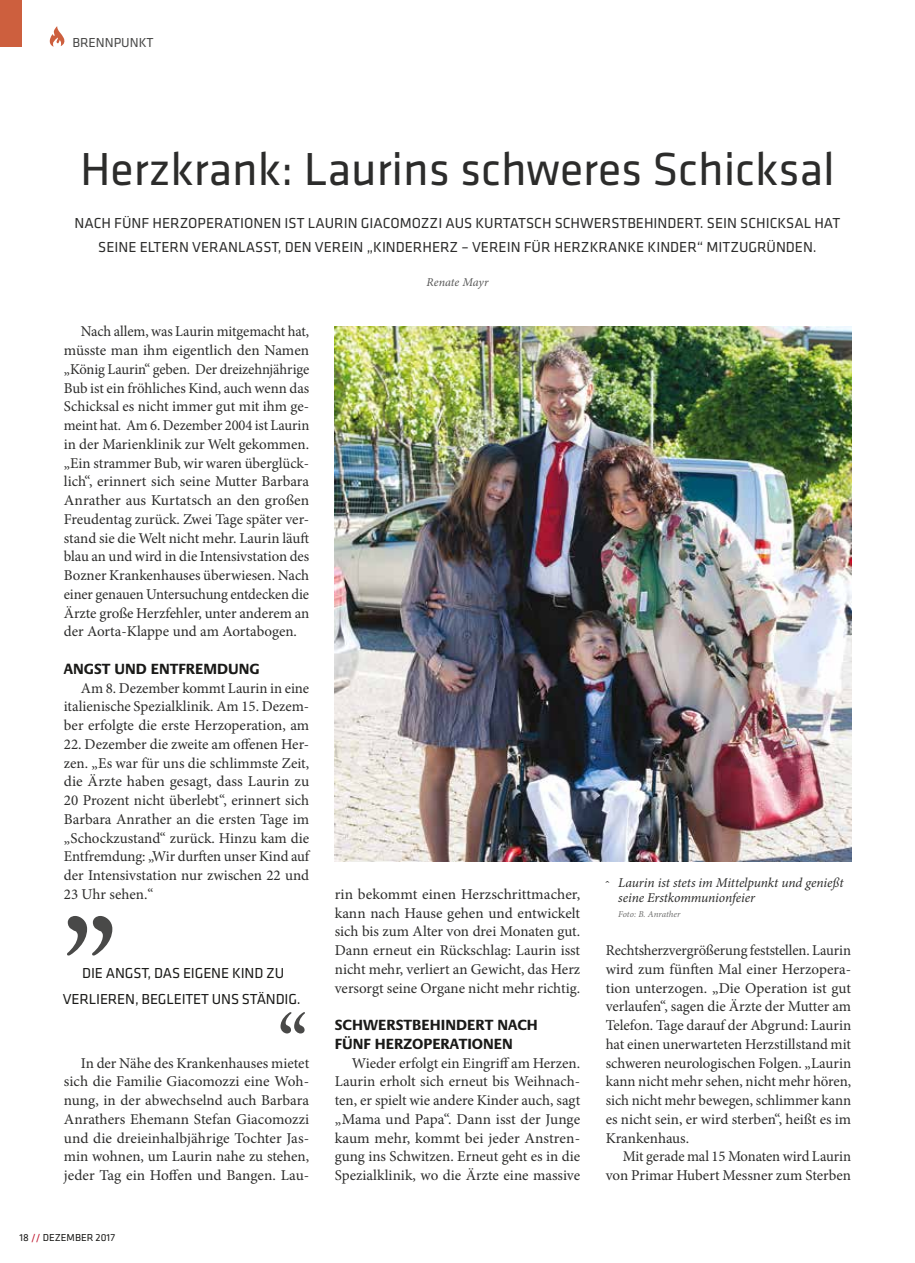
<style>
.page{position:relative;width:915px;height:1263px;background:#fff}
.page>*{position:absolute;margin:0;border:0;box-sizing:border-box;transform-origin:0 0}
.t1{font:48px "Klavika";color:#2c2c2b}
.t2{font:15px/18.8px "Minion Pro";color:#2c2c2b;text-align:justify}
.t3{font:15px/24px "Klavika";color:#2c2c2b;text-align:center}
.t4{font:700 15px/18.8px "Praxis Com";color:#1a1a18}
.t5{font:15px/25.5px "Klavika";letter-spacing:-.01em;color:#1a1a18;text-align:center}
.t6{font:italic 13.5px/15px "Minion Pro";letter-spacing:-.01em;color:#2c2c2b}
.t7{font:13.5px "Klavika";color:#494948}
.t8{font:italic 12px "Minion Pro";color:#565656}
.t9{font:10.5px "Klavika";color:#1a1a18}
.t10{font:italic 9px "Minion Pro";letter-spacing:-.005em;color:#6f6f6e}
.s1{font-style:normal}
.s2{color:#be122a}
</style>
<div class="page">
<img style="left:334px;top:327px;width:516px;height:534px">
<svg style="left:67px;top:916px;width:45px;height:39px"></svg>
<svg style="left:280px;top:1012px;width:25px;height:21px"></svg>
<div style="left:0;top:0;width:21px;height:47px;background:#cd5f3e"></div>
<svg style="left:49px;top:26px;width:16px;height:21px"></svg>
<p class="t7" style="left:72px;top:35px;width:83px">BRENNPUNKT</p>
<h1 class="t1" style="left:80px;top:143px;width:756px">HERZKRANK: LAURINS SCHWERES SCHICKSAL</h1>
<p class="t3" style="left:75px;top:211px;width:764px">NACH FÜNF H ERZOPERATIONEN IST LAURI N GIACOMOZZI AUS KURTATSCH SCHWERSTBEHI NDERT. SEI N SCHICKSAL HAT<br>SEINE ELTERN VERANLASST, DEN VEREIN „KINDERHERZ – VEREIN FÜR HERZKRANKE KINDER“ MITZUGRÜNDEN.</p>
<p class="t8" style="left:426px;top:274px;width:63px">Renate Mayr</p>
<p class="t2" style="left:64px;top:322px;width:247px;text-indent:17px">Nach allem, was Laurin mitgemacht hat, müsste man ihm eigentlich den Namen „König Laurin“ geben. Der dreizehnjährige Bub ist ein fröhliches Kind, auch wenn das Schicksal es nicht immer gut mit ihm ge&shy;meint hat. Am 6. Dezember 2004 ist Laurin in der Marienklinik zur Welt gekommen. „Ein strammer Bub, wir waren überglück&shy;lich“, erinnert sich seine Mutter Barbara Anrather aus Kurtatsch an den großen Freudentag zurück. Zwei Tage später ver&shy;stand sie die Welt nicht mehr. Laurin läuft blau an und wird in die Intensivstation des Bozner Krankenhauses überwiesen. Nach einer genauen Untersuchung entdecken die Ärzte große Herzfehler, unter anderem an der Aorta-Klappe und am Aortabogen.</p>
<p class="t4" style="left:64px;top:659px;width:197px">ANGST UND ENTFREMDUNG</p>
<p class="t2" style="left:64px;top:678px;width:247px;text-indent:17px">Am 8. Dezember kommt Laurin in eine italienische Spezialklinik. Am 15. Dezem&shy;ber erfolgte die erste Herzoperation, am</p>
<p class="t2" style="left:64px;top:735px;width:247px">22. Dezember die zweite am offenen Her&shy;zen. „Es war für uns die schlimmste Zeit, die Ärzte haben gesagt, dass Laurin zu 20 Prozent nicht überlebt“, erinnert sich Barbara Anrather an die ersten Tage im „Schockzustand“ zurück. Hinzu kam die Entfremdung: „Wir durften unser Kind auf der Intensivstation nur zwischen 22 und 23 Uhr sehen.“</p>
<p class="t6" style="left:618px;top:875px;width:227px;text-indent:-14px"><span class="s1">ˆ</span> Laurin ist stets im Mittelpunkt und genießt seine Erstkommunionfeier</p>
<p class="t10" style="left:618px;top:908px;width:64px">Foto: B. Anrather</p>
<p class="t2" style="left:334px;top:885px;width:247px">rin bekommt einen Herzschrittmacher, kann nach Hause gehen und entwickelt sich bis zum Alter von drei Monaten gut.<br>Dann erneut ein Rückschlag: Laurin isst nicht mehr, verliert an Gewicht, das Herz versorgt seine Organe nicht mehr richtig.</p>
<p class="t4" style="left:334px;top:1016px;width:204px">SCHWERSTBEHINDERT NACH<br>FÜNF HERZOPERATIONEN</p>
<p class="t2" style="left:334px;top:1053px;width:247px;text-indent:17px">Wieder erfolgt ein Eingriff am Herzen.<br>Laurin erholt sich erneut bis Weihnach&shy;ten, er spielt wie andere Kinder auch, sagt „Mama und Papa“. Dann isst der Junge kaum mehr, kommt bei jeder Anstren&shy;gung ins Schwitzen. Erneut geht es in die Spezialklinik, wo die Ärzte eine massive</p>
<p class="t2" style="left:605px;top:941px;width:247px">Rechtsherzvergrößerung feststellen. Laurin wird zum fünften Mal einer Herzopera&shy;tion unterzogen. „Die Operation ist gut verlaufen“, sagen die Ärzte der Mutter am Telefon. Tage darauf der Abgrund: Laurin hat einen unerwarteten Herzstillstand mit schweren neurologischen Folgen. „Laurin kann nicht mehr sehen, nicht mehr hören, sich nicht mehr bewegen, schlimmer kann es nicht sein, er wird sterben“, heißt es im Krankenhaus.</p>
<p class="t2" style="left:605px;top:1147px;width:247px;text-align:right">Mit gerade mal 15 Monaten wird Laurin von Primar Hubert Messner zum Sterben</p>
<p class="t5" style="left:63px;top:961px;width:239px">DIE ANGST, DAS EIGENE KIND ZU<br>VERLIEREN, BEGLEITET UNS STÄNDIG.</p>
<p class="t2" style="left:64px;top:1053px;width:247px;text-indent:17px">In der Nähe des Krankenhauses mietet sich die Familie Giacomozzi eine Woh&shy;nung, in der abwechselnd auch Barbara Anrathers Ehemann Stefan Giacomozzi und die dreieinhalbjährige Tochter Jas&shy;min wohnen, um Laurin nahe zu stehen, jeder Tag ein Hoffen und Bangen. Lau-</p>
<p class="t9" style="left:20px;top:1232px;width:97px">18 <span class="s2">//</span> DEZEMBER 2017</p>
</div>
